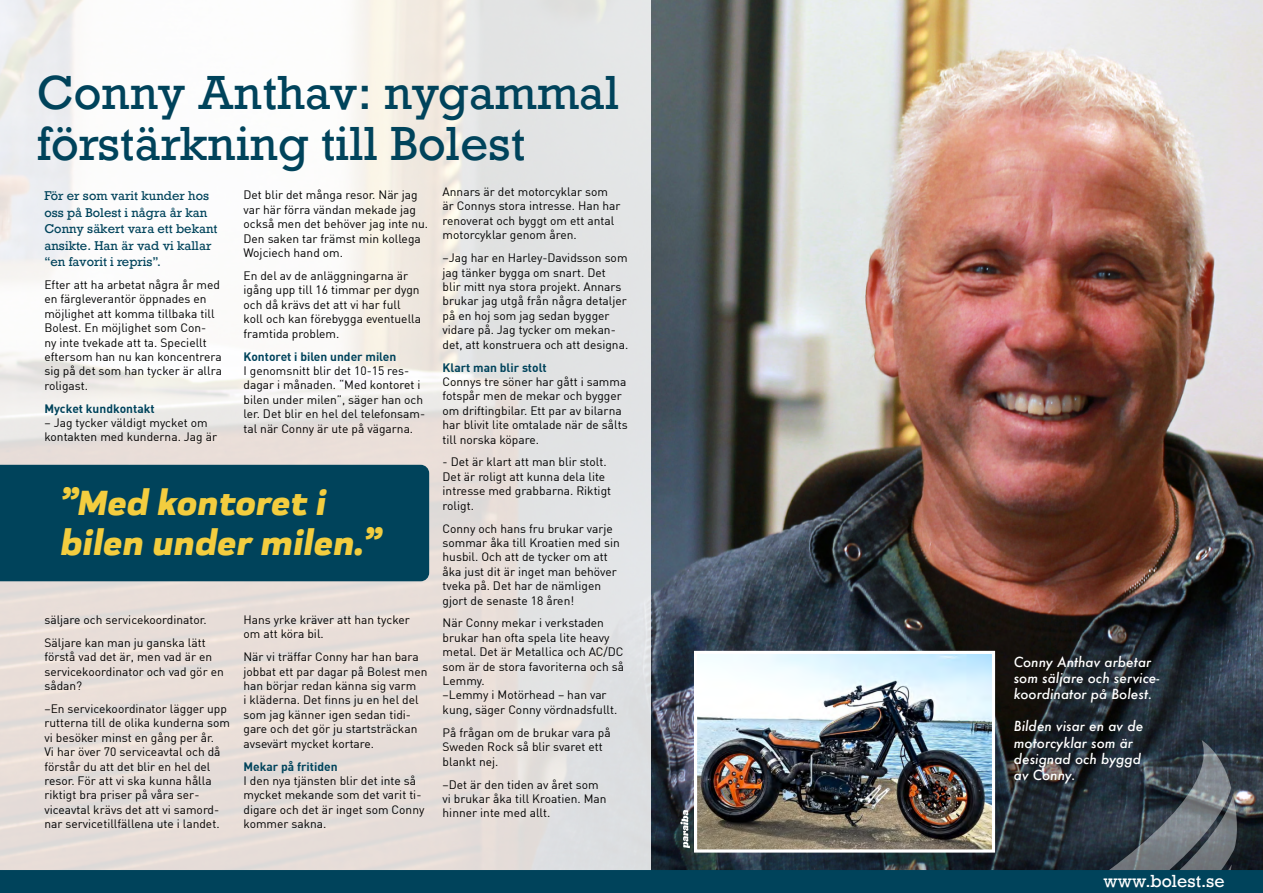
<style>
.page{position:relative;width:1263px;height:893px;background:#fff}
.page>*{position:absolute;margin:0;border:0;box-sizing:border-box;transform-origin:0 0}
.t1{font:45px/51px "Rockwell";color:#00435b}
.t2{font:italic 800 36px/40.5px "Praktika";color:#f3cd3f}
.t3{font:16.5px "Rockwell";color:#fff}
.t4{font:italic 500 13.5px/16.2px "Futura";color:#fff}
.t5{font:12px/14.4px "DIN";color:#000}
.t6{font:12px/16.5px "Rockwell";color:#00435b}
.t7{font:700 12px "DIN";color:#00435b}
</style>
<div class="page">
<img style="left:651px;top:0;width:612px;height:740px">
<img style="left:698px;top:655px;width:293px;height:85px">
<div style="left:694px;top:651px;width:301px;height:202px;border:3px solid #fff"></div>
<svg style="left:0;top:0;width:651px;height:740px"></svg>
<div style="left:0;top:465px;width:429px;height:116px;background:#00435b"></div>
<img style="left:0;top:740px;width:1263px;height:153px">
<h1 class="t1" style="left:37px;top:68px;width:584px">Conny Anthav: nygammal förstärkning till Bolest</h1>
<p class="t5" style="left:243px;top:188px;width:186px">Det blir det många resor. När jag var här förra vändan mekade jag också men det behöver jag inte nu.<br>Den saken tar främst min kollega<br>Wojciech hand om.</p>
<p class="t5" style="left:243px;top:268px;width:179px">En del av de anläggningarna är igång upp till 16 timmar per dygn och då krävs det att vi har full koll och kan förebygga eventuella framtida problem.</p>
<p class="t7" style="left:243px;top:348px;width:154px">Kontoret i bilen under milen</p>
<p class="t5" style="left:243px;top:363px;width:183px">I genomsnitt blir det 10-15 res&shy;dagar i månaden. “Med kontoret i bilen under milen”, säger han och ler. Det blir en hel del telefonsam&shy;tal när Conny är ute på vägarna.</p>
<p class="t5" style="left:443px;top:184px;width:180px">Annars är det motorcyklar som är Connys stora intresse. Han har renoverat och byggt om ett antal motorcyklar genom åren.</p>
<p class="t5" style="left:443px;top:250px;width:187px">–Jag har en Harley-Davidsson som jag tänker bygga om snart. Det<br>blir mitt nya stora projekt. Annars brukar jag utgå från några detaljer på en hoj som jag sedan bygger vidare på. Jag tycker om mekan&shy;det, att konstruera och att designa.</p>
<p class="t7" style="left:443px;top:359px;width:106px">Klart man blir stolt</p>
<p class="t5" style="left:443px;top:374px;width:187px">Connys tre söner har gått i samma fotspår men de mekar och bygger om driftingbilar. Ett par av bilarna har blivit lite omtalade när de sålts till norska köpare.</p>
<p class="t5" style="left:443px;top:455px;width:170px">- Det är klart att man blir stolt.<br>Det är roligt att kunna dela lite intresse med grabbarna. Riktigt roligt.</p>
<p class="t5" style="left:443px;top:521px;width:179px">Conny och hans fru brukar varje sommar åka till Kroatien med sin husbil. Och att de tycker om att åka just dit är inget man behöver tveka på. Det har de nämligen gjort de senaste 18 åren!</p>
<p class="t5" style="left:443px;top:616px;width:183px">När Conny mekar i verkstaden brukar han ofta spela lite heavy metal. Det är Metallica och AC/DC som är de stora favoriterna och så<br>Lemmy.<br>–Lemmy i Motörhead – han var kung, säger Conny vördnadsfullt.</p>
<p class="t5" style="left:443px;top:725px;width:170px">På frågan om de brukar vara på<br>Sweden Rock så blir svaret ett blankt nej.</p>
<p class="t5" style="left:443px;top:777px;width:166px">–Det är den tiden av året som vi brukar åka till Kroatien. Man hinner inte med allt.</p>
<p class="t6" style="left:44px;top:188px;width:175px">För er som varit kunder hos oss på Bolest i några år kan<br>Conny säkert vara ett bekant ansikte. Han är vad vi kallar “en favorit i repris”.</p>
<p class="t5" style="left:44px;top:277px;width:179px">Efter att ha arbetat några år med en färgleverantör öppnades en möjlighet att komma tillbaka till<br>Bolest. En möjlighet som Con-<br>ny inte tvekade att ta. Speciellt eftersom han nu kan koncentrera sig på det som han tycker är allra roligast.</p>
<p class="t7" style="left:44px;top:400px;width:112px">Mycket kundkontakt</p>
<p class="t5" style="left:44px;top:415px;width:174px">– Jag tycker väldigt mycket om kontakten med kunderna. Jag är</p>
<h2 class="t2" style="left:60px;top:478px;width:322px">”Med kontoret i bilen under milen.”</h2>
<p class="t5" style="left:44px;top:608px;width:164px;line-height:23px">säljare och servicekoordinator.<br>Säljare kan man ju ganska lätt</p>
<p class="t5" style="left:44px;top:649px;width:181px">förstå vad det är, men vad är en servicekoordinator och vad gör en sådan?</p>
<p class="t5" style="left:44px;top:701px;width:187px">–En servicekoordinator lägger upp rutterna till de olika kunderna som vi besöker minst en gång per år.<br>Vi har över 70 serviceavtal och då förstår du att det blir en hel del resor. För att vi ska kunna hålla riktigt bra priser på våra ser&shy;viceavtal krävs det att vi samord&shy;nar servicetillfällena ute i landet.</p>
<p class="t5" style="left:243px;top:612px;width:168px">Hans yrke kräver att han tycker om att köra bil.</p>
<p class="t5" style="left:243px;top:649px;width:185px">När vi träffar Conny har han bara jobbat ett par dagar på Bolest men han börjar redan känna sig varm<br>i kläderna. Det finns ju en hel del som jag känner igen sedan tidi&shy;gare och det gör ju startsträckan avsevärt mycket kortare.</p>
<p class="t7" style="left:243px;top:758px;width:96px">Mekar på fritiden</p>
<p class="t5" style="left:243px;top:773px;width:182px">I den nya tjänsten blir det inte så mycket mekande som det varit ti&shy;digare och det är inget som Conny kommer sakna.</p>
<p class="t4" style="left:1014px;top:653px;width:147px">Conny Anthav arbetar som säljare och service&shy;koordinator på Bolest.</p>
<p class="t4" style="left:1014px;top:718px;width:131px">Bilden visar en av de motorcyklar som är designad och byggd av Conny.</p>
<h3 class="t3" style="left:1103px;top:870px;width:123px">www.bolest.se</h3>
</div>
